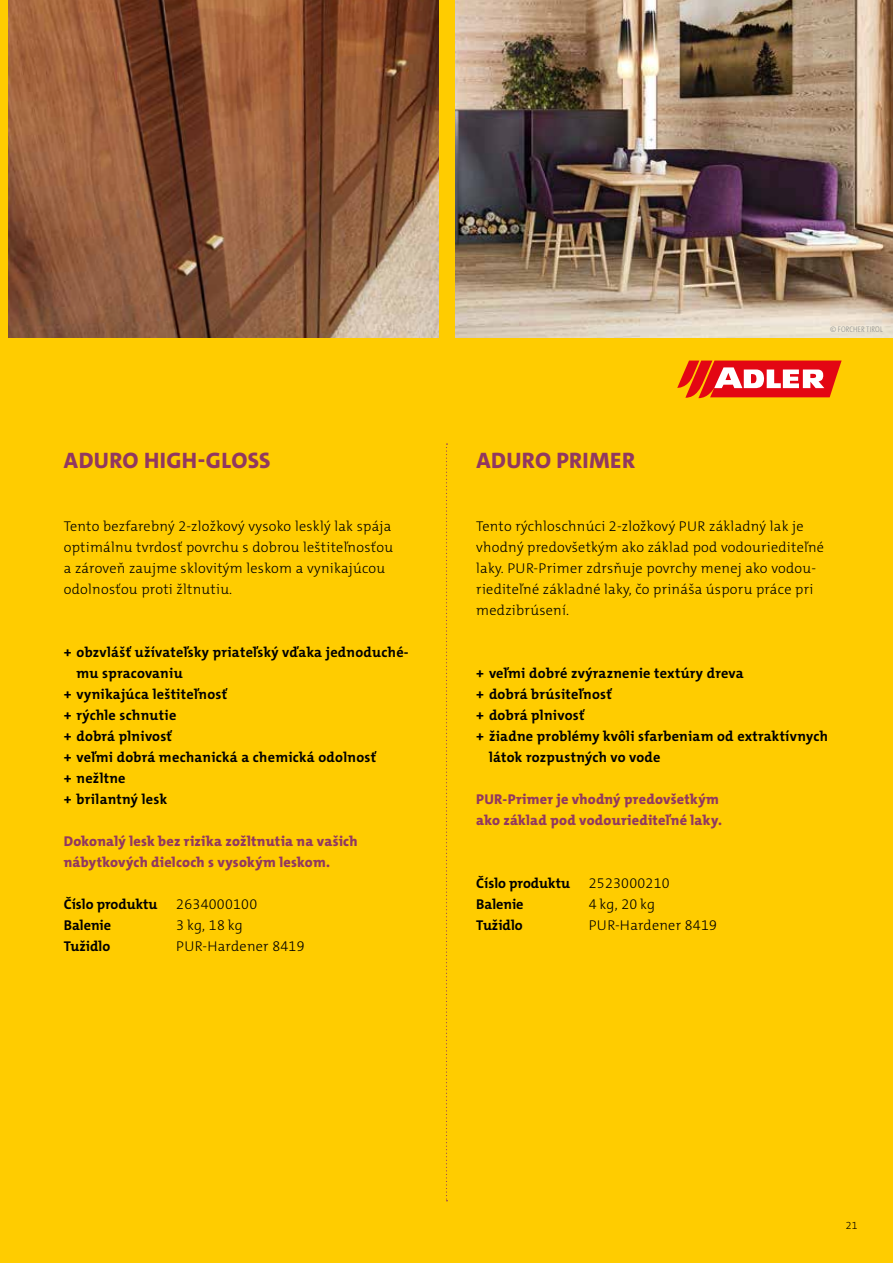
<style>
.page{position:relative;width:893px;height:1263px;background:#fff}
.page>*{position:absolute;margin:0;border:0;box-sizing:border-box;transform-origin:0 0}
.t1{font:800 22.5px "The Mix C4 s";letter-spacing:.02em;color:#913860}
.t2{font:300 14.25px/21px "The Mix C4 s";letter-spacing:.02em;color:#000}
.t3{font:700 14.25px "The Mix C4 s";letter-spacing:.02em;color:#000}
.t4{font:800 14.25px/21px "The Mix C4 s";letter-spacing:.015em;color:#913860}
.t5{font:700 14.25px "The Mix C4 s";color:#000}
.t6{font:300 10.5px "The Mix C4 s";color:#000}
.t7{font:300 8.25px "The Mix Cd";letter-spacing:.02em;color:#909090}
.s1{font-family:"The Mix C4 s"}
</style>
<div class="page">
<img style="left:8px;top:0;width:431px;height:338px">
<img style="left:454px;top:0;width:439px;height:338px">
<div style="left:0;top:338px;width:893px;height:925px;background:#fc0"></div>
<svg style="left:677px;top:361px;width:165px;height:37px;background:#ec5845"></svg>
<svg style="left:446px;top:443px;width:1px;height:758px"></svg>
<div style="left:0;top:0;width:8px;height:339px;background:#fc0"></div>
<div style="left:439px;top:0;width:15px;height:338px;background:#fc0"></div>
<h1 class="t1" style="left:64px;top:445px;width:208px">ADURO HIGH-GLOSS</h1>
<p class="t2" style="left:64px;top:515px;width:331px">Tento bezfarebný 2-zložkový vysoko lesklý lak spája optimálnu tvrdosť povrchu s dobrou leštiteľnosťou a zároveň zaujme sklovitým leskom a vynikajúcou odolnosťou proti žltnutiu.</p>
<p class="t3" style="left:64px;top:643px;width:346px">+ obzvlášť užívateľsky priateľský vďaka jednoduché-</p>
<p class="t3" style="left:77px;top:664px;width:108px">mu spracovaniu</p>
<p class="t3" style="left:64px;top:685px;width:165px">+ vynikajúca leštiteľnosť</p>
<p class="t3" style="left:64px;top:706px;width:114px">+ rýchle schnutie</p>
<p class="t3" style="left:64px;top:727px;width:110px">+ dobrá plnivosť</p>
<p class="t3" style="left:64px;top:748px;width:314px">+ veľmi dobrá mechanická a chemická odolnosť</p>
<p class="t3" style="left:64px;top:769px;width:63px">+ nežltne</p>
<p class="t3" style="left:64px;top:790px;width:105px">+ brilantný lesk</p>
<p class="t4" style="left:64px;top:830px;width:295px">Dokonalý lesk bez rizika zožltnutia na vašich nábytkových dielcoch s vysokým leskom.</p>
<p class="t5" style="left:64px;top:895px;width:95px">Číslo produktu</p>
<p class="t2" style="left:176px;top:893px;width:82px">2634000100</p>
<p class="t5" style="left:64px;top:916px;width:49px">Balenie</p>
<p class="t2" style="left:176px;top:914px;width:68px">3 kg, 18 kg</p>
<p class="t5" style="left:64px;top:937px;width:48px">Tužidlo</p>
<p class="t2" style="left:176px;top:935px;width:130px">PUR-Hardener 8419</p>
<h1 class="t1" style="left:476px;top:445px;width:160px">ADURO PRIMER</h1>
<p class="t7" style="left:830px;top:324px;width:54px"><span class="s1">©</span> FORCHER TIROL</p>
<p class="t2" style="left:476px;top:515px;width:349px">Tento rýchloschnúci 2-zložkový PUR základný lak je vhodný predovšetkým ako základ pod vodouriediteľné laky. PUR-Primer zdrsňuje povrchy menej ako vodou&shy;riediteľné základné laky, čo prináša úsporu práce pri medzibrúsení.</p>
<p class="t3" style="left:476px;top:664px;width:269px">+ veľmi dobré zvýraznenie textúry dreva</p>
<p class="t3" style="left:476px;top:685px;width:137px">+ dobrá brúsiteľnosť</p>
<p class="t3" style="left:476px;top:706px;width:110px">+ dobrá plnivosť</p>
<p class="t3" style="left:476px;top:727px;width:353px">+ žiadne problémy kvôli sfarbeniam od extraktívnych</p>
<p class="t3" style="left:489px;top:748px;width:173px">látok rozpustných vo vode</p>
<p class="t4" style="left:476px;top:788px;width:247px">PUR-Primer je vhodný predovšetkým ako základ pod vodouriediteľné laky.</p>
<p class="t5" style="left:476px;top:874px;width:95px">Číslo produktu</p>
<p class="t2" style="left:589px;top:872px;width:82px">2523000210</p>
<p class="t5" style="left:476px;top:895px;width:49px">Balenie</p>
<p class="t2" style="left:589px;top:893px;width:68px">4 kg, 20 kg</p>
<p class="t5" style="left:476px;top:916px;width:48px">Tužidlo</p>
<p class="t2" style="left:589px;top:914px;width:130px">PUR-Hardener 8419</p>
<p class="t6" style="left:846px;top:1219px;width:13px">21</p>
</div>
